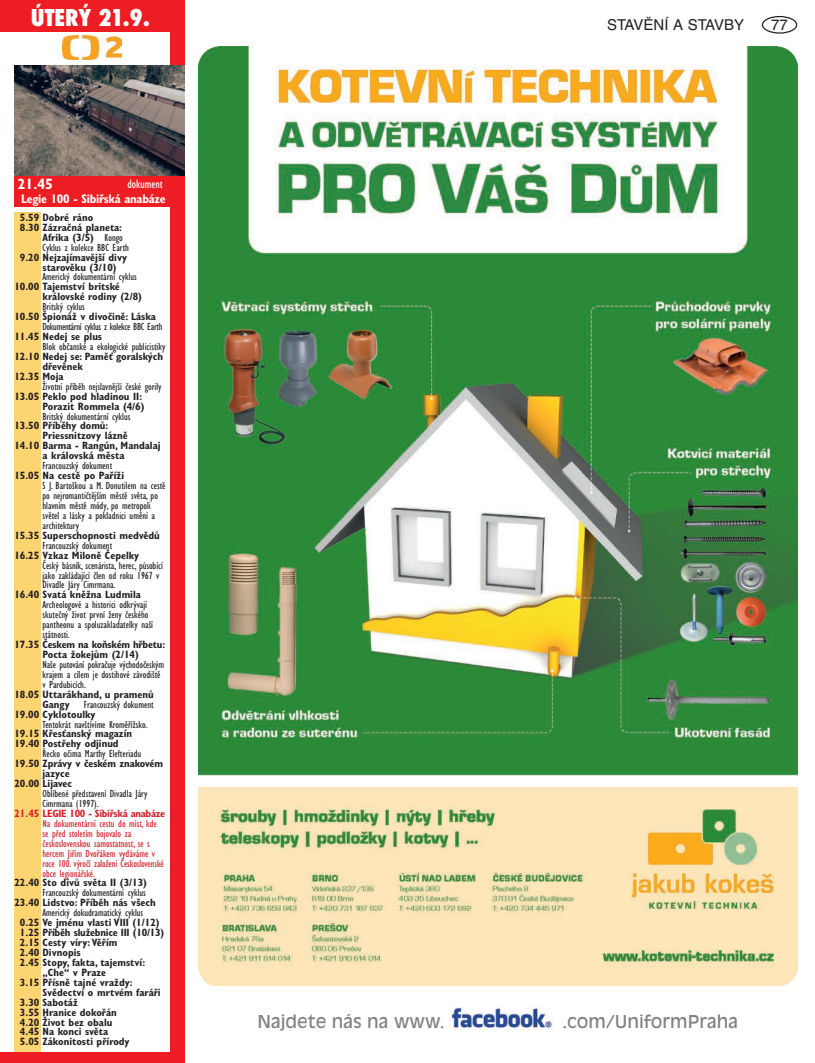
<style>
.page{position:relative;width:815px;height:1063px;background:#fff}
.page>*{position:absolute;margin:0;border:0;box-sizing:border-box;transform-origin:0 0}
.t1{font:800 condensed 22.5px "Futura";color:#fff}
.t2{font:17.5px "Antique Olive CE";color:#808285}
.t3{font:15px "Helvetica CE";color:#231f20}
.t4{font:700 condensed 15px "Gill Sans CE";color:#fff}
.t5{font:700 condensed 12.5px "Gill Sans CE";letter-spacing:-.02em;color:#fff}
.t6{font:condensed 12.5px "Gill Sans CE";color:#fff}
.t7{font:700 condensed 10.62px/9.9px "Gill Sans CE";color:#231f20}
.t8{font:condensed 10.62px/9.9px "Gill Sans CE";color:#231f20}
.t9{font:condensed 10.62px/9.9px "Gill Sans CE";color:#d1232a}
.t10{font:700 condensed 10.62px/9.9px "Gill Sans CE";letter-spacing:-.02em;color:#231f20;text-align:center}
.t11{font:condensed 10.62px "Gill Sans CE";letter-spacing:-.03em;color:#231f20}
.t12{font:700 condensed 10.62px "Gill Sans CE";letter-spacing:-.03em;color:#d1232a}
.s1{font-weight:400}
</style>
<div class="page">
<div style="left:762px;top:16px;width:35px;height:18px;border:1px solid #231f20;border-radius:50%"></div>
<img style="left:451px;top:1007px;width:103px;height:23px">
<img style="left:198px;top:46px;width:599px;height:939px">
<div style="left:0;top:0;width:184px;height:32px;background:#ee1d23"></div>
<div style="left:14px;top:175px;width:167px;height:32px;background:#ee1d23"></div>
<img style="left:63px;top:35px;width:58px;height:24px">
<div style="left:170px;top:0;width:14px;height:1063px;background:#ee1d23"></div>
<div style="left:0;top:1052px;width:184px;height:11px;background:#ee1d23"></div>
<div style="left:14px;top:213px;width:27px;height:839px;background:#fdd472"></div>
<img style="left:14px;top:66px;width:170px;height:109px">
<h1 class="t1" style="left:31px;top:2px;width:120px">ÚTERÝ 21.9.</h1>
<h3 class="t4" style="left:18px;top:175px;width:37px">21.45</h3>
<p class="t5" style="left:21px;top:191px;width:146px">Legie 100 - Sibiřská anabáze</p>
<p class="t6" style="left:127px;top:176px;width:37px">dokument</p>
<p class="t7" style="left:20px;top:212px;width:75px">5.59 Dobré ráno</p>
<p class="t7" style="left:20px;top:222px;width:104px">8.30 Zázračná planeta:</p>
<p class="t7" style="left:43px;top:232px;width:82px">Afrika (3/5) <span class="s1">Kongo</span></p>
<p class="t8" style="left:43px;top:242px;width:88px">Cyklus z kolekce BBC Earth</p>
<p class="t7" style="left:43px;top:252px;width:86px;text-indent:-23px">9.20 Nejzajímavější divy starověku (3/10)</p>
<p class="t8" style="left:43px;top:272px;width:96px">Americký dokumentární cyklus</p>
<p class="t7" style="left:43px;top:282px;width:101px;text-indent:-28px">10.00 Tajemství britské královské rodiny (2/8)</p>
<p class="t8" style="left:43px;top:302px;width:44px">Britský cyklus</p>
<p class="t7" style="left:14px;top:312px;width:143px">10.50 Špionáž v divočině: Láska</p>
<p class="t11" style="left:43px;top:320px;width:121px">Dokumentární cyklus z kolekce BBC Earth</p>
<p class="t7" style="left:14px;top:332px;width:89px">11.45 Nedej se plus</p>
<p class="t8" style="left:43px;top:342px;width:124px">Blok občanské a ekologické publicistiky</p>
<p class="t7" style="left:14px;top:351px;width:150px">12.10 Nedej se: Paměť goralských</p>
<p class="t7" style="left:43px;top:361px;width:42px">dřevěnek</p>
<p class="t7" style="left:14px;top:371px;width:51px">12.35 Moja</p>
<p class="t8" style="left:43px;top:381px;width:121px">Životní příběh nejslavnější české gorily</p>
<p class="t7" style="left:14px;top:391px;width:132px;text-align:right">13.05 Peklo pod hladinou II:<br>Porazit Rommela (4/6)</p>
<p class="t8" style="left:43px;top:411px;width:89px">Britský dokumentární cyklus</p>
<p class="t7" style="left:14px;top:421px;width:96px">13.50 Příběhy domů:</p>
<p class="t7" style="left:43px;top:431px;width:87px">Priessnitzovy lázně</p>
<p class="t7" style="left:14px;top:441px;width:148px">14.10 Barma - Rangún, Mandalaj</p>
<p class="t7" style="left:43px;top:451px;width:83px">a královská města</p>
<p class="t8" style="left:43px;top:461px;width:71px">Francouzský dokument</p>
<p class="t7" style="left:14px;top:471px;width:111px">15.05 Na cestě po Paříži</p>
<p class="t8" style="left:43px;top:481px;width:125px">S J. Bartoškou a M. Donutilem na cestě po nejromantičtějším městě světa, po hlavním městě módy, po metropoli světel a lásky a pokladnici umění a architektury</p>
<p class="t7" style="left:14px;top:530px;width:147px">15.35 Superschopnosti medvědů</p>
<p class="t8" style="left:43px;top:540px;width:71px">Francouzský dokument</p>
<p class="t7" style="left:14px;top:550px;width:127px">16.25 Vzkaz Miloně Čepelky</p>
<p class="t8" style="left:43px;top:560px;width:122px">Český básník, scenárista, herec, působící jako zakládající člen od roku 1967 v<br>Divadle Járy Cimrmana.</p>
<p class="t7" style="left:14px;top:590px;width:128px">16.40 Svatá kněžna Ludmila</p>
<p class="t8" style="left:43px;top:600px;width:112px">Archeologové a historici odkrývají skutečný život první ženy českého pantheonu a spoluzakladatelky naší státnosti.</p>
<p class="t10" style="left:14px;top:640px;width:152px">17.35 Českem na koňském hřbetu:<br>Pocta žokejům (2/14)</p>
<p class="t8" style="left:43px;top:659px;width:123px">Naše putování pokračuje východočeským krajem a cílem je dostihové závodiště v Pardubicích.</p>
<p class="t7" style="left:43px;top:689px;width:113px;text-indent:-28px">18.05 Uttarákhand, u pramenů<br>Gangy</p>
<p class="t8" style="left:84px;top:699px;width:71px">Francouzský dokument</p>
<p class="t7" style="left:14px;top:709px;width:83px">19.00 Cyklotoulky</p>
<p class="t8" style="left:43px;top:719px;width:107px">Tentokrát navštívíme Kroměřížsko.</p>
<p class="t7" style="left:14px;top:729px;width:119px">19.15 Křesťanský magazín<br>19.40 Postřehy odjinud</p>
<p class="t8" style="left:43px;top:749px;width:100px">Řecko očima Marthy Elefteriadu</p>
<p class="t7" style="left:14px;top:759px;width:150px">19.50 Zprávy v českém znakovém</p>
<p class="t7" style="left:43px;top:769px;width:29px">jazyce</p>
<p class="t7" style="left:14px;top:779px;width:59px">20.00 Lijavec</p>
<p class="t8" style="left:43px;top:789px;width:106px">Oblíbené představení Divadla Járy<br>Cimrmana (1997).</p>
<p class="t12" style="left:14px;top:807px;width:152px">21.45 LEGIE 100 - Sibiřská anabáze</p>
<p class="t9" style="left:43px;top:818px;width:123px">Na dokumentární cestu do míst, kde se před stoletím bojovalo za československou samostatnost, se s hercem Jiřím Dvořákem vydáváme v roce 100. výročí založení Československé obce legionářské.</p>
<p class="t7" style="left:14px;top:878px;width:134px">22.40 Sto divů světa II (3/13)</p>
<p class="t8" style="left:43px;top:888px;width:105px">Francouzský dokumentární cyklus</p>
<p class="t7" style="left:14px;top:898px;width:143px">23.40 Lidstvo: Příběh nás všech</p>
<p class="t8" style="left:43px;top:908px;width:102px">Americký dokudramatický cyklus</p>
<p class="t7" style="left:20px;top:918px;width:141px">0.25 Ve jménu vlasti VIII (1/12)</p>
<p class="t10" style="left:20px;top:928px;width:146px">1.25 Příběh služebnice III (10/13)</p>
<p class="t7" style="left:20px;top:938px;width:99px">2.15 Cesty víry: Věřím</p>
<p class="t7" style="left:20px;top:948px;width:62px">2.40 Divnopis</p>
<p class="t7" style="left:20px;top:957px;width:127px">2.45 Stopy, fakta, tajemství:</p>
<p class="t7" style="left:43px;top:967px;width:65px">„Che“ v Praze</p>
<p class="t7" style="left:20px;top:977px;width:114px">3.15 Přísně tajné vraždy:</p>
<p class="t7" style="left:43px;top:987px;width:120px">Svědectví o mrtvém faráři</p>
<p class="t7" style="left:20px;top:997px;width:59px">3.30 Sabotáž</p>
<p class="t7" style="left:20px;top:1007px;width:98px">3.55 Hranice dokořán</p>
<p class="t7" style="left:20px;top:1017px;width:94px">4.20 Život bez obalu</p>
<p class="t7" style="left:20px;top:1027px;width:90px">4.45 Na konci světa</p>
<p class="t7" style="left:20px;top:1037px;width:111px">5.05 Zákonitosti přírody</p>
<h3 class="t3" style="left:607px;top:16px;width:138px">STAVĚNÍ A STAVBY</h3>
<h3 class="t3" style="left:771px;top:16px;width:18px">77</h3>
<h2 class="t2" style="left:257px;top:1012px;width:189px">Najdete nás na www.</h2>
<h2 class="t2" style="left:562px;top:1012px;width:177px">.com/UniformPraha</h2>
</div>
